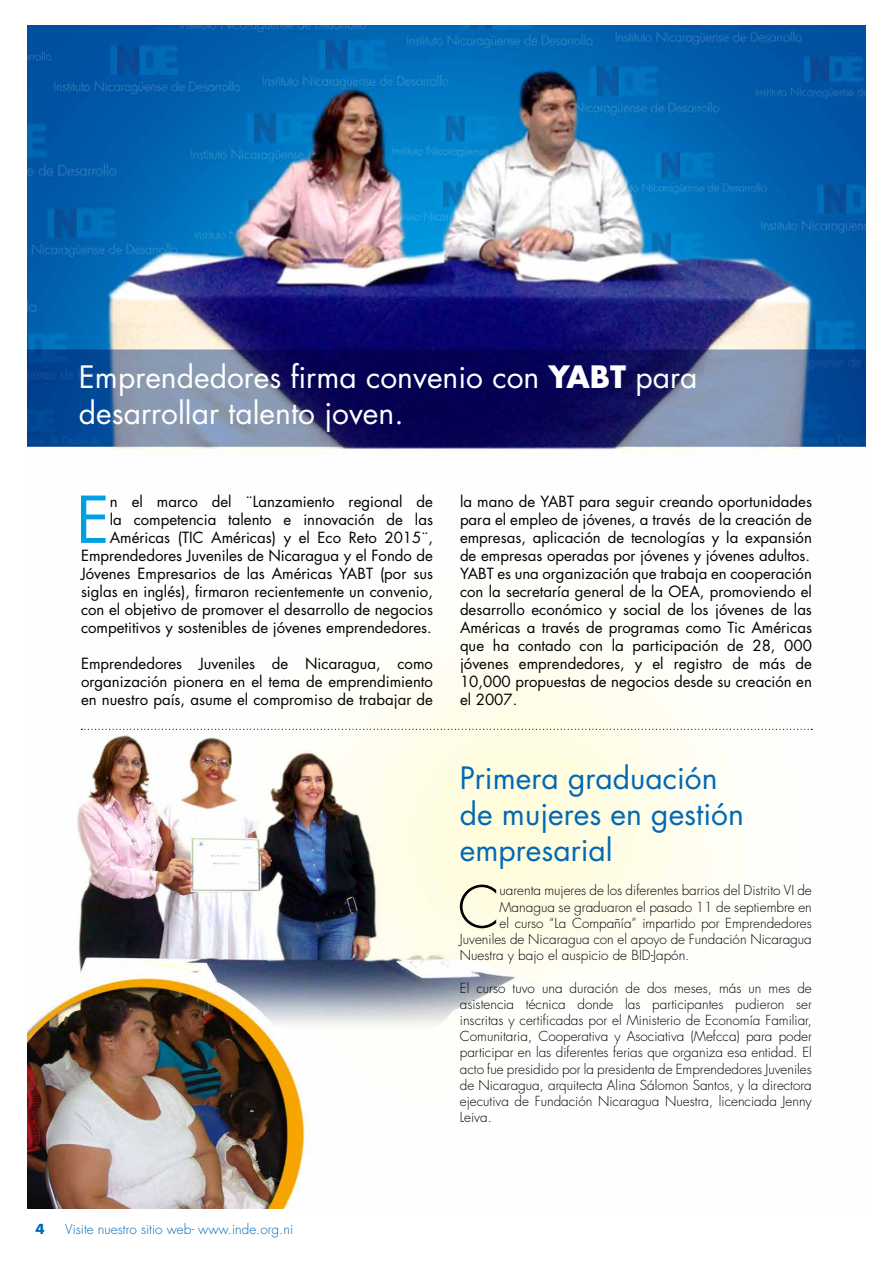
<style>
.page{position:relative;width:893px;height:1263px;background:#fff}
.page>*{position:absolute;margin:0;border:0;box-sizing:border-box;transform-origin:0 0}
.t1{font:62.7px "Futura Std";color:#009fe3}
.t2{font:300 56.4px "Futura Std";color:#000}
.t3{font:30px/36px "Futura Std";color:#fff}
.t4{font:30px/36px "Futura Std";color:#0069b4}
.t5{font:15px/18px "Futura Std";color:#000;text-align:right}
.t6{font:300 13.5px/16.2px "Futura Std";color:#000;text-align:justify}
.t7{font:300 13.5px "Futura Std";color:#0069b4}
.t8{font:700 13.5px "Futura Std";color:#0069b4}
.s1{font-weight:700}
</style>
<div class="page">
<img style="left:27px;top:26px;width:838px;height:1183px">
<svg style="left:81px;top:729px;width:731px;height:1px"></svg>
<h3 class="t3" style="left:79px;top:359px;width:620px">Emprendedores firma convenio con <span class="s1">YABT</span> para desarrollar talento joven.</h3>
<p class="t5" style="left:81px;top:492px;width:353px">n el marco del ¨Lanzamiento regional de<br>la competencia talento e innovación de las Américas (TIC Américas) y el Eco Reto 2015¨, Emprendedores Juveniles de Nicaragua y el Fondo de Jóvenes Empresarios de las Américas YABT (por sus siglas en inglés), firmaron recientemente un convenio, con el objetivo de promover el desarrollo de negocios competitivos y sostenibles de jóvenes emprendedores.</p>
<p class="t5" style="left:81px;top:654px;width:353px;text-align:justify">Emprendedores Juveniles de Nicaragua, como organización pionera en el tema de emprendimiento en nuestro país, asume el compromiso de trabajar de</p>
<h1 class="t1" style="left:76px;top:480px;width:35px">E</h1>
<p class="t5" style="left:460px;top:492px;width:353px;text-align:left">la mano de YABT para seguir creando oportunidades para el empleo de jóvenes, a través de la creación de empresas, aplicación de tecnologías y la expansión de empresas operadas por jóvenes y jóvenes adultos.<br>YABT es una organización que trabaja en cooperación con la secretaría general de la OEA, promoviendo el desarrollo económico y social de los jóvenes de las Américas a través de programas como Tic Américas que ha contado con la participación de 28, 000 jóvenes emprendedores, y el registro de más de 10,000 propuestas de negocios desde su creación en el 2007.</p>
<h3 class="t4" style="left:460px;top:760px;width:286px">Primera graduación de mujeres en gestión empresarial</h3>
<h2 class="t2" style="left:458px;top:873px;width:43px">C</h2>
<p class="t6" style="left:500px;top:883px;width:314px">uarenta mujeres de los diferentes barrios del Distrito VI de</p>
<p class="t6" style="left:500px;top:899px;width:314px">Managua se graduaron el pasado 11 de septiembre en</p>
<p class="t6" style="left:500px;top:915px;width:314px">el curso “La Compañía” impartido por Emprendedores</p>
<p class="t6" style="left:460px;top:931px;width:353px">Juveniles de Nicaragua con el apoyo de Fundación Nicaragua</p>
<p class="t6" style="left:460px;top:947px;width:231px">Nuestra y bajo el auspicio de BID-Japón.</p>
<p class="t6" style="left:460px;top:980px;width:353px">El curso tuvo una duración de dos meses, más un mes de asistencia técnica donde las participantes pudieron ser inscritas y certificadas por el Ministerio de Economía Familiar, Comunitaria, Cooperativa y Asociativa (Mefcca) para poder participar en las diferentes ferias que organiza esa entidad. El acto fue presidido por la presidenta de Emprendedores Juveniles de Nicaragua, arquitecta Alina Sálomon Santos, y la directora ejecutiva de Fundación Nicaragua Nuestra, licenciada Jenny Leiva.</p>
<p class="t8" style="left:36px;top:1220px;width:11px">4</p>
<p class="t7" style="left:65px;top:1220px;width:229px">Visite nuestro sitio web- www.inde.org.ni</p>
</div>
